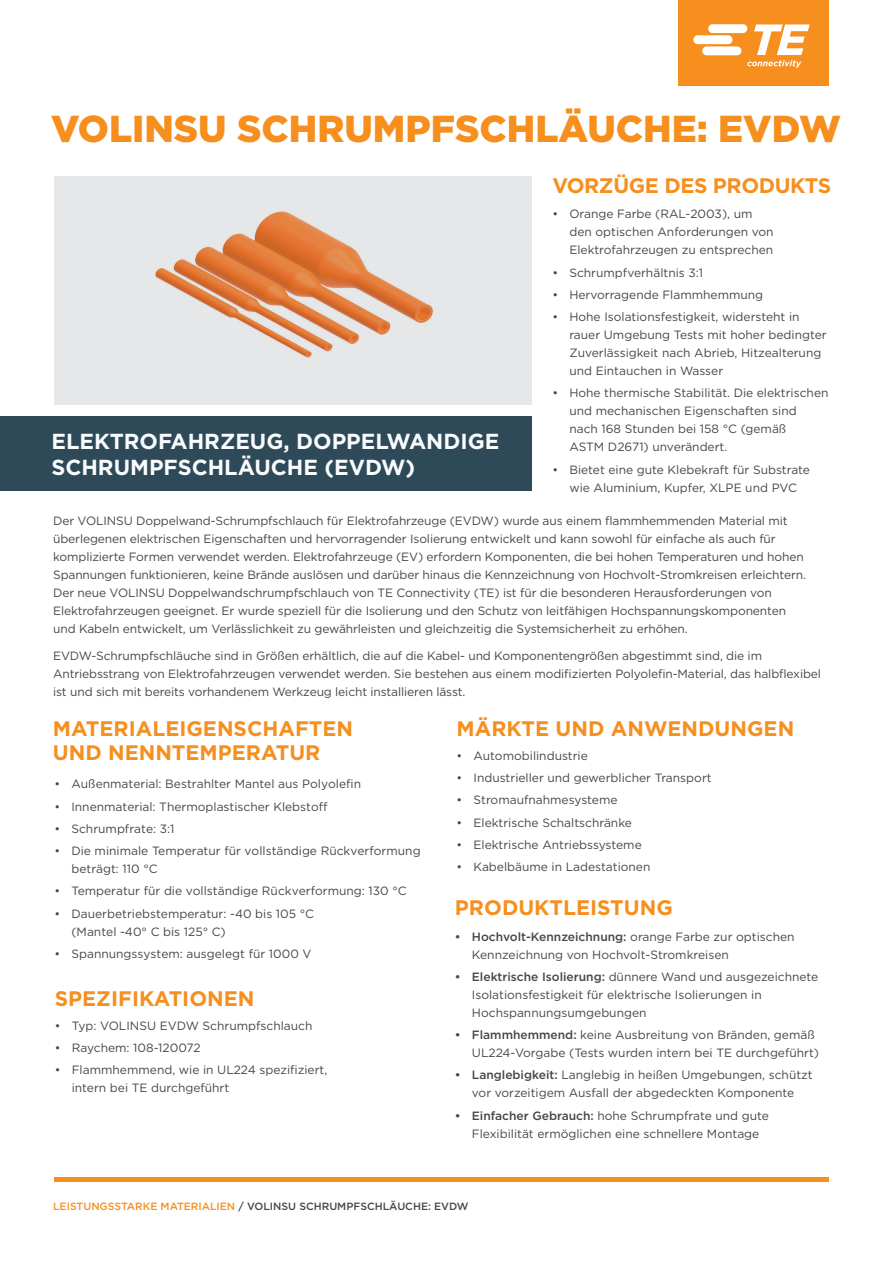
<style>
.page{position:relative;width:893px;height:1263px;background:#fff}
.page>*{position:absolute;margin:0;border:0;box-sizing:border-box;transform-origin:0 0}
.Cover_-_Main_Headline{font:900 37.5px "Gotham";color:#f68f1e}
.Pa2{font:700 21.75px/26.1px "Gotham";color:#f9fcfe}
.Pa3{font:700 21px/24px "Gotham";color:#f68f1e}
.Pa3-2{font:700 21px "Gotham";letter-spacing:-.02em;color:#f68f1e}
.Main_Body_Copy{font:12px/18px "Gotham";color:#454647}
.WP_Footer_Info{font:500 10.5px "Gotham";color:#454647}
.s1{font-weight:500}
.s2{color:#f68f1e}
</style>
<div class="page">
<hr style="left:54px;top:1177px;width:775px;height:4px;background:#f68f1e">
<div style="left:679px;top:0;width:150px;height:86px;background:#f68f1e"></div>
<svg style="left:693px;top:24px;width:117px;height:44px"></svg>
<div style="left:0;top:417px;width:532px;height:74px;background:#2e4957"></div>
<div style="left:54px;top:176px;width:477px;height:229px;background:#e6e7e9"></div>
<img style="left:155px;top:211px;width:278px;height:147px">
<p class="Cover_-_Main_Headline" style="left:51px;top:103px;width:791px">VOLINSU SCHRUMPFSCHLÄUCHE: EVDW</p>
<p class="Pa3-2" style="left:552px;top:172px;width:280px">VORZÜGE DES PRODUKTS</p>
<p class="Main_Body_Copy" style="left:569px;top:205px;width:206px;text-indent:-17px">• Orange Farbe (RAL-2003), um den optischen Anforderungen von<br>Elektrofahrzeugen zu entsprechen</p>
<p class="Main_Body_Copy" style="left:552px;top:263px;width:152px">• Schrumpfverhältnis 3:1</p>
<p class="Main_Body_Copy" style="left:552px;top:285px;width:212px">• Hervorragende Flammhemmung</p>
<p class="Main_Body_Copy" style="left:569px;top:308px;width:259px;text-indent:-17px">• Hohe Isolationsfestigkeit, widersteht in rauer Umgebung Tests mit hoher bedingter Zuverlässigkeit nach Abrieb, Hitzealterung und Eintauchen in Wasser</p>
<p class="Main_Body_Copy" style="left:569px;top:384px;width:261px;text-indent:-17px">• Hohe thermische Stabilität. Die elektrischen und mechanischen Eigenschaften sind<br>nach 168 Stunden bei 158 °C (gemäß<br>ASTM D2671) unverändert.</p>
<p class="Main_Body_Copy" style="left:552px;top:460px;width:259px;text-align:center">• Bietet eine gute Klebekraft für Substrate wie Aluminium, Kupfer, XLPE und PVC</p>
<p class="Pa2" style="left:51px;top:428px;width:449px">ELEKTROFAHRZEUG, DOPPELWANDIGE<br>SCHRUMPFSCHLÄUCHE (EVDW)</p>
<p class="Main_Body_Copy" style="left:53px;top:512px;width:754px">Der VOLINSU Doppelwand-Schrumpfschlauch für Elektrofahrzeuge (EVDW) wurde aus einem flammhemmenden Material mit überlegenen elektrischen Eigenschaften und hervorragender Isolierung entwickelt und kann sowohl für einfache als auch für komplizierte Formen verwendet werden. Elektrofahrzeuge (EV) erfordern Komponenten, die bei hohen Temperaturen und hohen Spannungen funktionieren, keine Brände auslösen und darüber hinaus die Kennzeichnung von Hochvolt-Stromkreisen erleichtern.<br>Der neue VOLINSU Doppelwandschrumpfschlauch von TE Connectivity (TE) ist für die besonderen Herausforderungen von Elektrofahrzeugen geeignet. Er wurde speziell für die Isolierung und den Schutz von leitfähigen Hochspannungskomponenten und Kabeln entwickelt, um Verlässlichkeit zu gewährleisten und gleichzeitig die Systemsicherheit zu erhöhen.</p>
<p class="Main_Body_Copy" style="left:53px;top:646px;width:769px">EVDW-Schrumpfschläuche sind in Größen erhältlich, die auf die Kabel- und Komponentengrößen abgestimmt sind, die im<br>Antriebsstrang von Elektrofahrzeugen verwendet werden. Sie bestehen aus einem modifizierten Polyolefin-Material, das halbflexibel ist und sich mit bereits vorhandenem Werkzeug leicht installieren lässt.</p>
<p class="Pa3" style="left:53px;top:716px;width:302px">MATERIALEIGENSCHAFTEN<br>UND NENNTEMPERATUR</p>
<p class="Main_Body_Copy" style="left:54px;top:775px;width:308px">• Außenmaterial: Bestrahlter Mantel aus Polyolefin</p>
<p class="Main_Body_Copy" style="left:54px;top:797px;width:275px">• Innenmaterial: Thermoplastischer Klebstoff</p>
<p class="Main_Body_Copy" style="left:54px;top:819px;width:122px">• Schrumpfrate: 3:1</p>
<p class="Main_Body_Copy" style="left:71px;top:842px;width:351px;text-indent:-17px">• Die minimale Temperatur für vollständige Rückverformung beträgt: 110 °C</p>
<p class="Main_Body_Copy" style="left:54px;top:882px;width:354px">• Temperatur für die vollständige Rückverformung: 130 °C</p>
<p class="Main_Body_Copy" style="left:71px;top:904px;width:244px;text-indent:-17px">• Dauerbetriebstemperatur: -40 bis 105 °C (Mantel -40° C bis 125° C)</p>
<p class="Main_Body_Copy" style="left:54px;top:944px;width:259px">• Spannungssystem: ausgelegt für 1000 V</p>
<p class="Pa3" style="left:55px;top:986px;width:201px">SPEZIFIKATIONEN</p>
<p class="Main_Body_Copy" style="left:55px;top:1016px;width:259px">• Typ: VOLINSU EVDW Schrumpfschlauch</p>
<p class="Main_Body_Copy" style="left:55px;top:1038px;width:147px">• Raychem: 108-120072</p>
<p class="Main_Body_Copy" style="left:72px;top:1061px;width:257px;text-indent:-17px">• Flammhemmend, wie in UL224 spezifiziert, intern bei TE durchgeführt</p>
<p class="Pa3" style="left:456px;top:716px;width:339px">MÄRKTE UND ANWENDUNGEN</p>
<p class="Main_Body_Copy" style="left:456px;top:746px;width:133px">• Automobilindustrie</p>
<p class="Main_Body_Copy" style="left:456px;top:769px;width:257px">• Industrieller und gewerblicher Transport</p>
<p class="Main_Body_Copy" style="left:456px;top:791px;width:163px">• Stromaufnahmesysteme</p>
<p class="Main_Body_Copy" style="left:456px;top:813px;width:177px">• Elektrische Schaltschränke</p>
<p class="Main_Body_Copy" style="left:456px;top:835px;width:187px">• Elektrische Antriebssysteme</p>
<p class="Main_Body_Copy" style="left:456px;top:858px;width:195px">• Kabelbäume in Ladestationen</p>
<p class="Pa3" style="left:455px;top:895px;width:219px">PRODUKTLEISTUNG</p>
<p class="Main_Body_Copy" style="left:472px;top:927px;width:324px;text-indent:-17px"><span class="s1">• Hochvolt-Kennzeichnung:</span> orange Farbe zur optischen<br>Kennzeichnung von Hochvolt-Stromkreisen</p>
<p class="Main_Body_Copy" style="left:472px;top:967px;width:348px;text-indent:-17px"><span class="s1">• Elektrische Isolierung:</span> dünnere Wand und ausgezeichnete<br>Isolationsfestigkeit für elektrische Isolierungen in<br>Hochspannungsumgebungen</p>
<p class="Main_Body_Copy" style="left:472px;top:1025px;width:349px;text-indent:-17px"><span class="s1">• Flammhemmend:</span> keine Ausbreitung von Bränden, gemäß<br>UL224-Vorgabe (Tests wurden intern bei TE durchgeführt)</p>
<p class="Main_Body_Copy" style="left:455px;top:1066px;width:359px;text-align:center"><span class="s1">• Langlebigkeit:</span> Langlebig in heißen Umgebungen, schützt vor vorzeitigem Ausfall der abgedeckten Komponente</p>
<p class="Main_Body_Copy" style="left:472px;top:1106px;width:298px;text-indent:-17px"><span class="s1">• Einfacher Gebrauch:</span> hohe Schrumpfrate und gute<br>Flexibilität ermöglichen eine schnellere Montage</p>
<p class="WP_Footer_Info" style="left:53px;top:1199px;width:417px"><span class="s2">LEISTUNGSSTARKE MATERIALIEN</span> / VOLINSU SCHRUMPFSCHLÄUCHE: EVDW</p>
</div>
